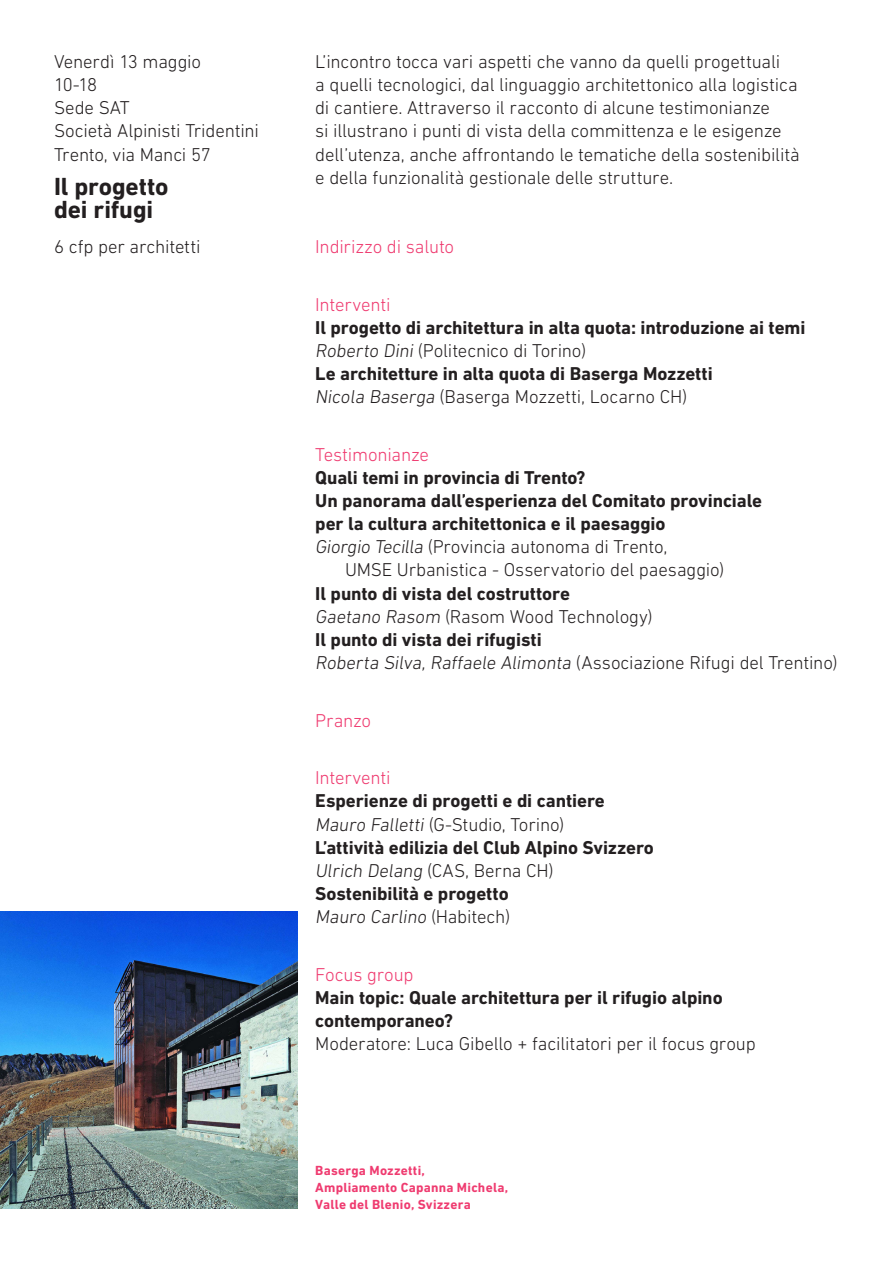
<style>
.page{position:relative;width:893px;height:1263px;background:#fff}
.page>*{position:absolute;margin:0;border:0;box-sizing:border-box;transform-origin:0 0}
.Stile_di_paragrafo_1{font:700 25.2px "DIN Next LT Pro";letter-spacing:-.005em;color:#231f20}
.testo{font:300 18.9px/23.1px "DIN Next LT Pro";letter-spacing:-.01em;color:#231f20}
.titolo_intervento{font:700 18.9px/23.1px "DIN Next LT Pro";letter-spacing:-.005em;color:#231f20}
.Stile_di_paragrafo_1-2{font:300 18.9px "DIN Next LT Pro";letter-spacing:-.01em;color:#231f20}
.Stile_di_paragrafo_2{font:300 18.9px "DIN Next LT Pro";letter-spacing:-.01em;color:#ef3b70}
.t1{font:700 13.5px "DIN Next LT Pro";letter-spacing:.02em;color:#ef3b70}
</style>
<div class="page">
<img style="left:0;top:911px;width:297px;height:298px">
<p class="Stile_di_paragrafo_1-2" style="left:54px;top:51px;width:149px">Venerdì 13 maggio</p>
<p class="Stile_di_paragrafo_1-2" style="left:54px;top:74px;width:45px">10-18</p>
<p class="Stile_di_paragrafo_1-2" style="left:54px;top:97px;width:77px">Sede SAT</p>
<p class="Stile_di_paragrafo_1-2" style="left:54px;top:120px;width:207px">Società Alpinisti Tridentini</p>
<p class="Stile_di_paragrafo_1-2" style="left:54px;top:143px;width:158px">Trento, via Manci 57</p>
<p class="Stile_di_paragrafo_1" style="left:54px;top:172px;width:116px">Il progetto</p>
<p class="Stile_di_paragrafo_1" style="left:54px;top:195px;width:101px">dei rifugi</p>
<p class="Stile_di_paragrafo_1-2" style="left:54px;top:236px;width:148px">6 cfp per architetti</p>
<p class="testo" style="left:315px;top:50px;width:467px">L’incontro tocca vari aspetti che vanno da quelli progettuali</p>
<p class="testo" style="left:315px;top:73px;width:486px">a quelli tecnologici, dal linguaggio architettonico alla logistica di cantiere. Attraverso il racconto di alcune testimonianze<br>si illustrano i punti di vista della committenza e le esigenze dell’utenza, anche affrontando le tematiche della sostenibilità</p>
<p class="testo" style="left:315px;top:166px;width:359px">e della funzionalità gestionale delle strutture.</p>
<p class="Stile_di_paragrafo_2" style="left:315px;top:236px;width:140px">Indirizzo di saluto</p>
<p class="Stile_di_paragrafo_2" style="left:315px;top:293px;width:77px">Interventi</p>
<p class="titolo_intervento" style="left:315px;top:316px;width:492px">Il progetto di architettura in alta quota: introduzione ai temi</p>
<p class="testo" style="left:315px;top:339px;width:272px">Roberto Dini (Politecnico di Torino)</p>
<p class="titolo_intervento" style="left:315px;top:362px;width:399px">Le architetture in alta quota di Baserga Mozzetti</p>
<p class="testo" style="left:315px;top:385px;width:374px">Nicola Baserga (Baserga Mozzetti, Locarno CH)</p>
<p class="Stile_di_paragrafo_2" style="left:315px;top:444px;width:115px">Testimonianze</p>
<p class="titolo_intervento" style="left:315px;top:466px;width:272px">Quali temi in provincia di Trento?</p>
<p class="titolo_intervento" style="left:315px;top:489px;width:448px">Un panorama dall’esperienza del Comitato provinciale</p>
<p class="titolo_intervento" style="left:315px;top:512px;width:352px">per la cultura architettonica e il paesaggio</p>
<p class="testo" style="left:315px;top:535px;width:354px">Giorgio Tecilla (Provincia autonoma di Trento,</p>
<p class="testo" style="left:345px;top:558px;width:381px">UMSE Urbanistica - Osservatorio del paesaggio)</p>
<p class="titolo_intervento" style="left:315px;top:581px;width:256px">Il punto di vista del costruttore</p>
<p class="testo" style="left:315px;top:604px;width:339px">Gaetano Rasom (Rasom Wood Technology)</p>
<p class="titolo_intervento" style="left:315px;top:628px;width:228px">Il punto di vista dei rifugisti</p>
<p class="testo" style="left:315px;top:651px;width:524px">Roberta Silva, Raffaele Alimonta (Associazione Rifugi del Trentino)</p>
<p class="Stile_di_paragrafo_2" style="left:315px;top:709px;width:57px">Pranzo</p>
<p class="Stile_di_paragrafo_2" style="left:315px;top:767px;width:77px">Interventi</p>
<p class="titolo_intervento" style="left:315px;top:789px;width:291px">Esperienze di progetti e di cantiere</p>
<p class="testo" style="left:315px;top:812px;width:251px">Mauro Falletti (G-Studio, Torino)</p>
<p class="titolo_intervento" style="left:315px;top:836px;width:340px">L’attività edilizia del Club Alpino Svizzero</p>
<p class="testo" style="left:315px;top:859px;width:240px">Ulrich Delang (CAS, Berna CH)</p>
<p class="titolo_intervento" style="left:315px;top:882px;width:195px">Sostenibilità e progetto</p>
<p class="testo" style="left:315px;top:905px;width:197px">Mauro Carlino (Habitech)</p>
<p class="Stile_di_paragrafo_2" style="left:315px;top:963px;width:100px">Focus group</p>
<p class="titolo_intervento" style="left:315px;top:986px;width:409px">Main topic: Quale architettura per il rifugio alpino contemporaneo?</p>
<p class="testo" style="left:315px;top:1032px;width:442px">Moderatore: Luca Gibello + facilitatori per il focus group</p>
<p class="t1" style="left:315px;top:1163px;width:111px">Baserga Mozzetti,</p>
<p class="t1" style="left:315px;top:1180px;width:194px">Ampliamento Capanna Michela,</p>
<p class="t1" style="left:315px;top:1196px;width:157px">Valle del Blenio, Svizzera</p>
</div>
